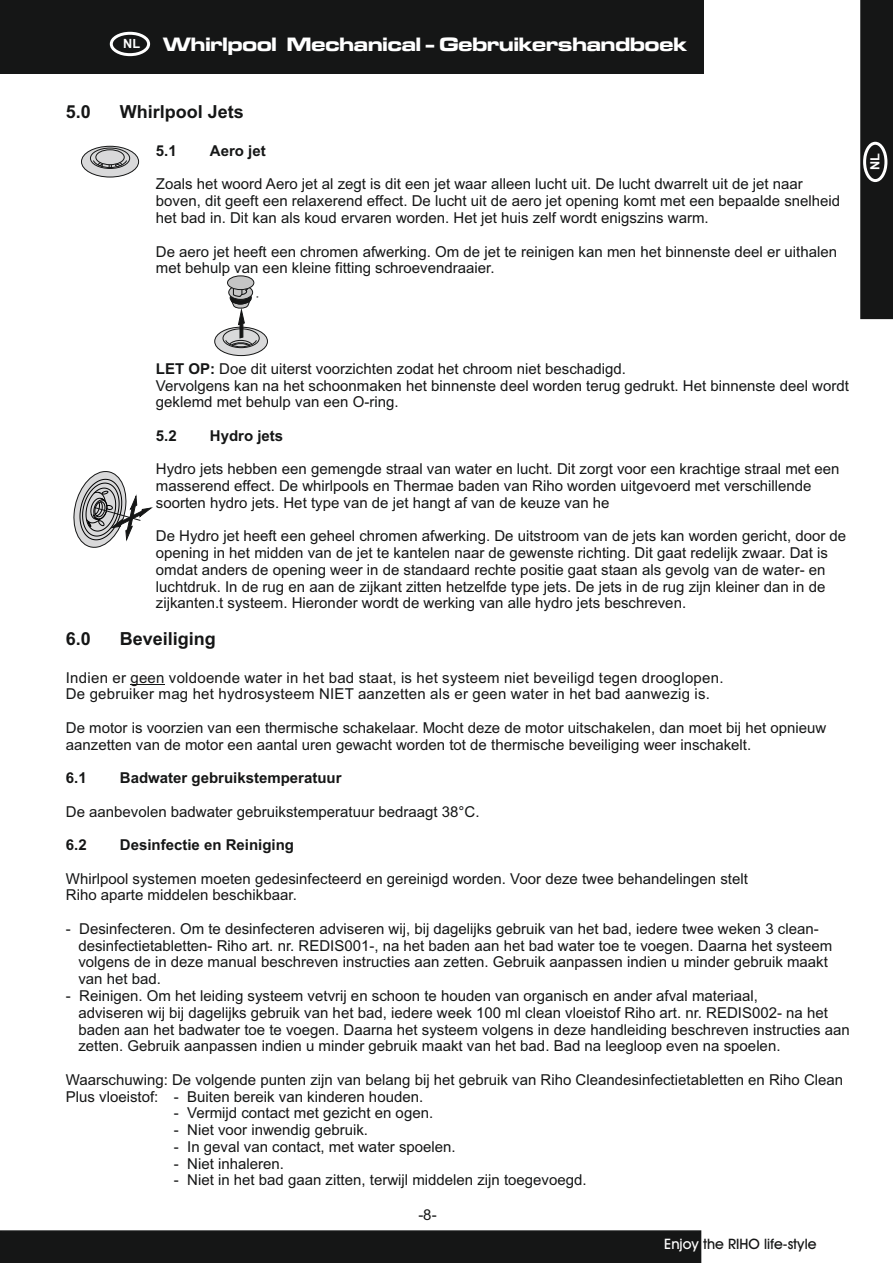
<style>
.page{position:relative;width:893px;height:1263px;background:#fff}
.page>*{position:absolute;margin:0;border:0;box-sizing:border-box;transform-origin:0 0}
.t1{font:20.1px "Microgramma D Bold Exte";color:#fff}
.t2{font:700 18px "Arial";color:#151616}
.t3{font:15px/16.8px "Arial";color:#151616}
.t4{font:700 15px "Arial";color:#151616}
.t5{font:500 14.4px "Avant Garde IT Cby BT";color:#151616}
.t6{font:700 12.75px "Arial";color:#fff}
.s1{font-weight:700}
.s2{color:#fff}
</style>
<div class="page">
<hr style="left:130px;top:684px;width:35px;height:1px;background:#151616">
<svg style="left:81px;top:146px;width:58px;height:31px"></svg>
<div style="left:95px;top:149px;width:30px;height:16px;background:#d9d9da;border:1px solid #151616;border-radius:50%"></div>
<div style="left:90px;top:148px;width:40px;height:21px;border:1px solid #151616;border-radius:50%"></div>
<svg style="left:93px;top:160px;width:34px;height:8px"></svg>
<svg style="left:214px;top:327px;width:54px;height:29px"></svg>
<div style="left:223px;top:328px;width:37px;height:20px;border:1px solid #151616;border-radius:50%"></div>
<div style="left:227px;top:275px;width:27px;height:15px;background:#c5c5c5;border:1px solid #151616;border-radius:50%"></div>
<svg style="left:225px;top:288px;width:33px;height:60px"></svg>
<svg style="left:73px;top:471px;width:79px;height:77px"></svg>
<div style="left:0;top:1230px;width:702px;height:33px;background:#151616"></div>
<div style="left:0;top:0;width:703px;height:74px;background:#151616"></div>
<svg style="left:109px;top:31px;width:42px;height:26px"></svg>
<div style="left:860px;top:0;width:33px;height:320px;background:#151616"></div>
<h1 class="t1" style="left:123px;top:35px;width:565px"><sup>NL</sup> Whirlpool Mechanical - Gebruikershandboek</h1>
<p class="t2" style="left:66px;top:105px;width:27px">5.0</p>
<p class="t2" style="left:120px;top:105px;width:126px">Whirlpool Jets</p>
<p class="t4" style="left:156px;top:145px;width:22px">5.1</p>
<p class="t4" style="left:210px;top:145px;width:57px">Aero jet</p>
<p class="t3" style="left:156px;top:177px;width:686px">Zoals het woord Aero jet al zegt is dit een jet waar alleen lucht uit. De lucht dwarrelt uit de jet naar boven, dit geeft een relaxerend effect. De lucht uit de aero jet opening komt met een bepaalde snelheid het bad in. Dit kan als koud ervaren worden. Het jet huis zelf wordt enigszins warm.</p>
<p class="t3" style="left:156px;top:244px;width:683px">De aero jet heeft een chromen afwerking. Om de jet te reinigen kan men het binnenste deel er uithalen met behulp van een kleine fitting schroevendraaier.</p>
<p class="t6" style="left:870px;top:170px;width:19px;rotate:-90deg">NL</p>
<p class="t3" style="left:156px;top:362px;width:694px"><span class="s1">LET OP:</span> Doe dit uiterst voorzichten zodat het chroom niet beschadigd.<br>Vervolgens kan na het schoonmaken het binnenste deel worden terug gedrukt. Het binnenste deel wordt geklemd met behulp van een O-ring.</p>
<p class="t4" style="left:156px;top:430px;width:22px">5.2</p>
<p class="t4" style="left:210px;top:430px;width:75px">Hydro jets</p>
<p class="t3" style="left:156px;top:462px;width:685px">Hydro jets hebben een gemengde straal van water en lucht. Dit zorgt voor een krachtige straal met een masserend effect. De whirlpools en Thermae baden van Riho worden uitgevoerd met verschillende soorten hydro jets. Het type van de jet hangt af van de keuze van he</p>
<p class="t3" style="left:156px;top:529px;width:692px">De Hydro jet heeft een geheel chromen afwerking. De uitstroom van de jets kan worden gericht, door de opening in het midden van de jet te kantelen naar de gewenste richting. Dit gaat redelijk zwaar. Dat is omdat anders de opening weer in de standaard rechte positie gaat staan als gevolg van de water- en luchtdruk. In de rug en aan de zijkant zitten hetzelfde type jets. De jets in de rug zijn kleiner dan in de zijkanten.t systeem. Hieronder wordt de werking van alle hydro jets beschreven.</p>
<p class="t2" style="left:66px;top:632px;width:27px">6.0</p>
<p class="t2" style="left:120px;top:632px;width:98px">Beveiliging</p>
<p class="t3" style="left:66px;top:670px;width:659px">Indien er geen voldoende water in het bad staat, is het systeem niet beveiligd tegen drooglopen.<br>De gebruiker mag het hydrosysteem NIET aanzetten als er geen water in het bad aanwezig is.</p>
<p class="t3" style="left:66px;top:720px;width:762px">De motor is voorzien van een thermische schakelaar. Mocht deze de motor uitschakelen, dan moet bij het opnieuw aanzetten van de motor een aantal uren gewacht worden tot de thermische beveiliging weer inschakelt.</p>
<p class="t4" style="left:66px;top:772px;width:22px">6.1</p>
<p class="t4" style="left:120px;top:772px;width:223px">Badwater gebruikstemperatuur</p>
<p class="t3" style="left:66px;top:804px;width:415px">De aanbevolen badwater gebruikstemperatuur bedraagt 38°C.</p>
<p class="t4" style="left:66px;top:839px;width:22px">6.2</p>
<p class="t4" style="left:120px;top:839px;width:176px">Desinfectie en Reiniging</p>
<p class="t3" style="left:66px;top:871px;width:684px">Whirlpool systemen moeten gedesinfecteerd en gereinigd worden. Voor deze twee behandelingen stelt<br>Riho aparte middelen beschikbaar.</p>
<p class="t3" style="left:78px;top:922px;width:755px;text-indent:-13px">- Desinfecteren. Om te desinfecteren adviseren wij, bij dagelijks gebruik van het bad, iedere twee weken 3 clean&shy;desinfectietabletten- Riho art. nr. REDIS001-, na het baden aan het bad water toe te voegen. Daarna het systeem volgens de in deze manual beschreven instructies aan zetten. Gebruik aanpassen indien u minder gebruik maakt van het bad.</p>
<p class="t3" style="left:78px;top:989px;width:773px;text-indent:-13px">- Reinigen. Om het leiding systeem vetvrij en schoon te houden van organisch en ander afval materiaal,<br>adviseren wij bij dagelijks gebruik van het bad, iedere week 100 ml clean vloeistof Riho art. nr. REDIS002- na het baden aan het badwater toe te voegen. Daarna het systeem volgens in deze handleiding beschreven instructies aan zetten. Gebruik aanpassen indien u minder gebruik maakt van het bad. Bad na leegloop even na spoelen.</p>
<p class="t3" style="left:66px;top:1072px;width:779px">Waarschuwing: De volgende punten zijn van belang bij het gebruik van Riho Cleandesinfectietabletten en Riho Clean<br>Plus vloeistof: - Buiten bereik van kinderen houden.</p>
<p class="t3" style="left:174px;top:1106px;width:261px">- Vermijd contact met gezicht en ogen.</p>
<p class="t3" style="left:174px;top:1123px;width:196px">- Niet voor inwendig gebruik.</p>
<p class="t3" style="left:174px;top:1139px;width:283px">- In geval van contact, met water spoelen.</p>
<p class="t3" style="left:174px;top:1156px;width:112px">- Niet inhaleren.</p>
<p class="t3" style="left:174px;top:1173px;width:414px">- Niet in het bad gaan zitten, terwijl middelen zijn toegevoegd.</p>
<p class="t3" style="left:418px;top:1208px;width:20px">-8-</p>
<p class="t5" style="left:664px;top:1238px;width:154px"><span class="s2">Enjoy</span> the RIHO life-style</p>
</div>
